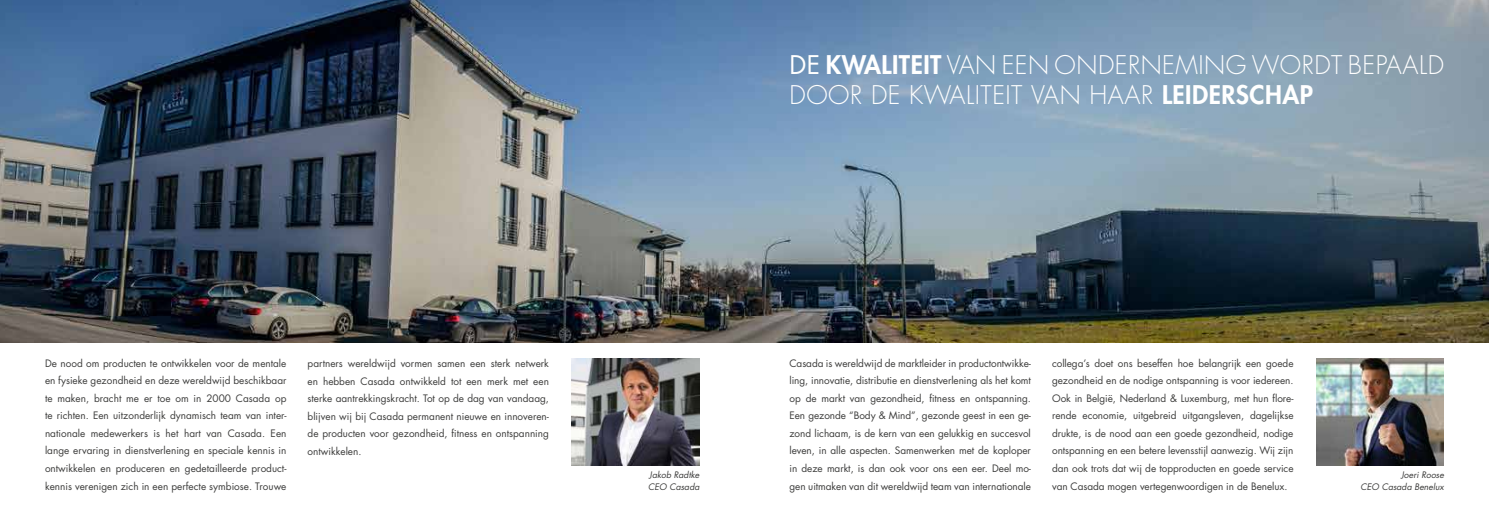
<style>
.page{position:relative;width:1489px;height:525px;background:#fff}
.page>*{position:absolute;margin:0;border:0;box-sizing:border-box;transform-origin:0 0}
.t1{font:300 25px/30px "Futura Std";letter-spacing:.02em;color:#fff}
.t2{font:10px/17.5px "Futura Std";color:#3c3c3b;text-align:justify}
.t3{font:italic 8.75px/11.2px "Futura Std";color:#3c3c3b}
.s1{font-weight:400}
.s2{font-weight:800}
</style>
<div class="page">
<img style="left:0;top:0;width:1488px;height:342px">
<img style="left:572px;top:359px;width:127px;height:106px">
<img style="left:1316px;top:359px;width:127px;height:106px">
<h1 class="t1" style="left:789px;top:50px;width:656px"><span class="s1">DE</span> <span class="s2">KWALITEIT</span> VAN EEN ONDERNEMING WORDT BEPAALD<br>DOOR DE KWALITEIT VAN HAAR <span class="s2">LEIDERSCHAP</span></h1>
<p class="t2" style="left:307px;top:355px;width:243px">partners wereldwijd vormen samen een sterk netwerk en hebben Casada ontwikkeld tot een merk met een sterke aantrekkingskracht. Tot op de dag van vandaag, blijven wij bij Casada permanent nieuwe en innoveren&shy;de producten voor gezondheid, fitness en ontspanning ontwikkelen.</p>
<p class="t2" style="left:1052px;top:354px;width:243px">collega’s doet ons beseffen hoe belangrijk een goede gezondheid en de nodige ontspanning is voor iedereen.<br>Ook in België, Nederland &amp; Luxemburg, met hun flore&shy;rende economie, uitgebreid uitgangsleven, dagelijkse drukte, is de nood aan een goede gezondheid, nodige ontspanning en een betere levensstijl aanwezig. Wij zijn dan ook trots dat wij de topproducten en goede service van Casada mogen vertegenwoordigen in de Benelux.</p>
<p class="t2" style="left:45px;top:354px;width:243px">De nood om producten te ontwikkelen voor de mentale en fysieke gezondheid en deze wereldwijd beschikbaar te maken, bracht me er toe om in 2000 Casada op te richten. Een uitzonderlijk dynamisch team van inter&shy;nationale medewerkers is het hart van Casada. Een lange ervaring in dienstverlening en speciale kennis in ontwikkelen en produceren en gedetailleerde product&shy;kennis verenigen zich in een perfecte symbiose. Trouwe</p>
<p class="t2" style="left:789px;top:354px;width:243px">Casada is wereldwijd de marktleider in productontwikke&shy;ling, innovatie, distributie en dienstverlening als het komt op de markt van gezondheid, fitness en ontspanning.<br>Een gezonde “Body &amp; Mind”, gezonde geest in een ge&shy;zond lichaam, is de kern van een gelukkig en succesvol leven, in alle aspecten. Samenwerken met de koploper in deze markt, is dan ook voor ons een eer. Deel mo&shy;gen uitmaken van dit wereldwijd team van internationale</p>
<p class="t3" style="left:648px;top:469px;width:53px">Jakob Radtke<br>CEO Casada</p>
<p class="t3" style="left:1360px;top:469px;width:85px;text-align:right">Joeri Roose<br>CEO Casada Benelux</p>
</div>
